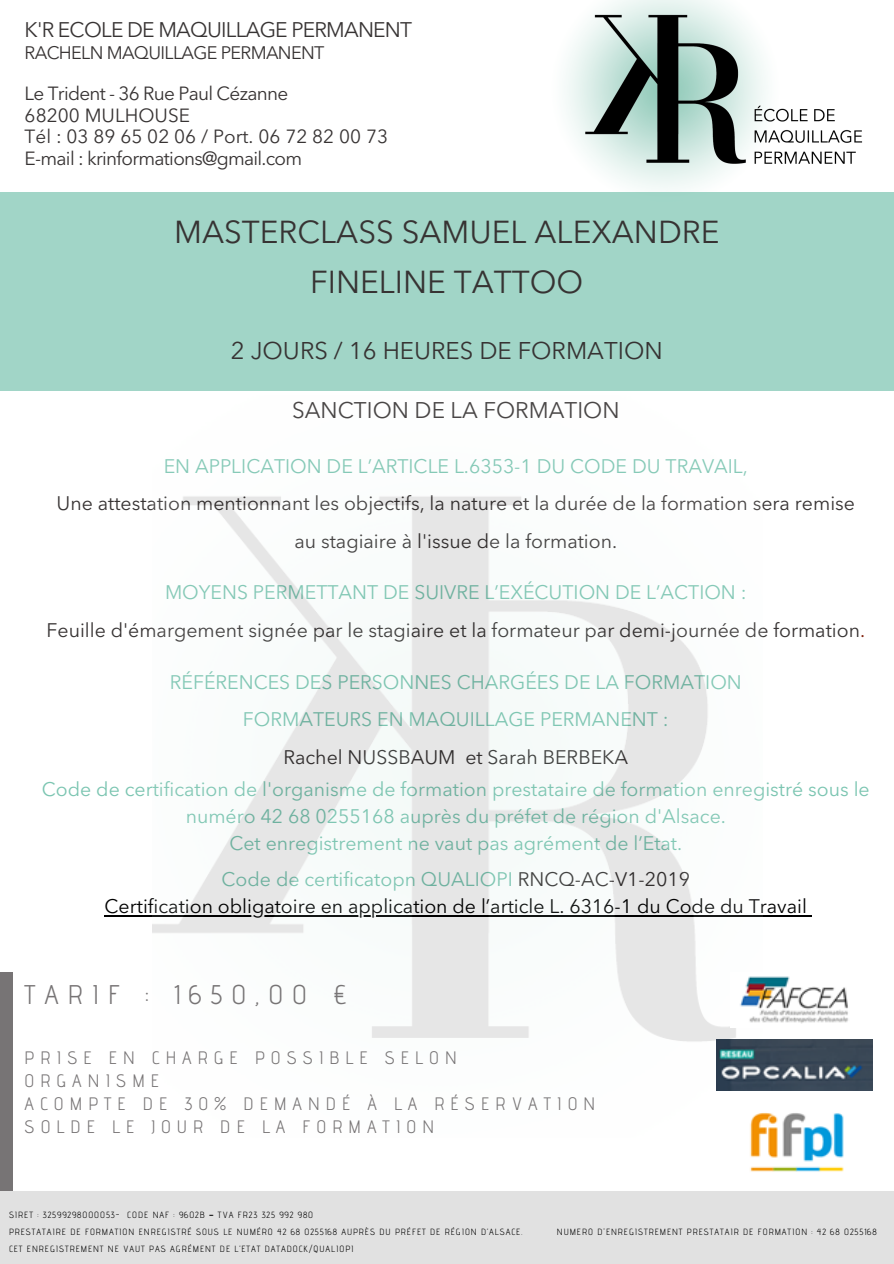
<style>
.page{position:relative;width:894px;height:1264px;background:#fff}
.page>*{position:absolute;margin:0;border:0;box-sizing:border-box;transform-origin:0 0}
.t1{font:31.5px/50.7px "Avenir Next LT Pro";color:#373333;text-align:center}
.t2{font:27px "Advent Pro";letter-spacing:.335em;color:#777475}
.t3{font:24px "Avenir Next LT Pro";color:#373333}
.t4{font:22.5px "Avenir Next LT Pro";color:#373333}
.t5{font:21px "Avenir Next LT Pro";letter-spacing:-.035em;color:#373333}
.t6{font:19.5px/26.8px "Avenir Next LT Pro";color:#7bc5b1;text-align:center}
.t7{font:19.5px/37.5px "Avenir Next LT Pro";color:#373333;text-align:center}
.t8{font:19.5px/26.8px "Avenir Next LT Pro";color:#000;text-align:center}
.t9{font:18.9px/21.3px "Avenir Next LT Pro";letter-spacing:-.035em;color:#373333}
.t10{font:18px/23.1px "Advent Pro";letter-spacing:.335em;color:#777475}
.t11{font:18px "Avenir Next LT Pro";letter-spacing:-.035em;color:#373333}
.t12{font:9px "Advent Pro";letter-spacing:.105em;color:#000}
.s1{color:#7bc5b1}
.s2{color:#801e09}
.s3{color:#373333}
.s4{font-family:"Noto Sans Gurmukhi";font-weight:700}
</style>
<div class="page">
<hr style="left:105px;top:914px;width:701px;height:2px;background:#000">
<div style="left:0;top:1191px;width:893px;height:72px;background:#e1e1e1"></div>
<div style="left:0;top:972px;width:12px;height:219px;background:#777475"></div>
<img style="left:565px;top:0;width:298px;height:190px">
<div style="left:0;top:192px;width:893px;height:198px;background:#a1d5c7"></div>
<img style="left:152px;top:496px;width:610px;height:595px">
<img style="left:716px;top:1039px;width:155px;height:51px">
<img style="left:730px;top:972px;width:118px;height:55px">
<img style="left:750px;top:1113px;width:94px;height:59px">
<h1 class="t5" style="left:25px;top:22px;width:389px">K'R ECOLE DE MAQUILLAGE PERMANENT</h1>
<p class="t11" style="left:25px;top:45px;width:301px">RACHELN MAQUILLAGE PERMANENT</p>
<p class="t9" style="left:25px;top:85px;width:265px">Le Trident - 36 Rue Paul Cézanne<br>68200 MULHOUSE</p>
<p class="t9" style="left:25px;top:128px;width:365px">Tél : 03 89 65 02 06 / Port. 06 72 82 00 73<br>E-mail : krinformations@gmail.com</p>
<p class="t1" style="left:174px;top:209px;width:546px">MASTERCLASS SAMUEL ALEXANDRE<br>FINELINE TATTOO</p>
<p class="t3" style="left:231px;top:340px;width:433px">2 JOURS / 16 HEURES DE FORMATION</p>
<p class="t4" style="left:292px;top:401px;width:329px">SANCTION DE LA FORMATION</p>
<p class="t6" style="left:164px;top:454px;width:585px">EN APPLICATION DE L’ARTICLE L.6353-1 DU CODE DU TRAVAIL,</p>
<p class="t7" style="left:57px;top:486px;width:799px">Une attestation mentionnant les objectifs, la nature et la durée de la formation sera remise au stagiaire à l'issue de la formation.</p>
<p class="t7" style="left:47px;top:575px;width:819px"><span class="s1">MOYENS PERMETTANT DE SUIVRE L’EXÉCUTION DE L’ACTION :<br></span>Feuille d'émargement signée par le stagiaire et la formateur par demi-journée de formation<span class="s2">.</span></p>
<p class="t6" style="left:170px;top:665px;width:573px;line-height:37.5px">RÉFÉRENCES DES PERSONNES CHARGÉES DE LA FORMATION<br>FORMATEURS EN MAQUILLAGE PERMANENT :</p>
<p class="t7" style="left:283px;top:740px;width:346px">Rachel NUSSBAUM et Sarah BERBEKA</p>
<p class="t6" style="left:42px;top:777px;width:829px">Code de certification de l'organisme de formation prestataire de formation enregistré sous le numéro 42 68 0255168 auprès du préfet de région d'Alsace.<br>Cet enregistrement ne vaut pas agrément de l’Etat.</p>
<p class="t8" style="left:105px;top:868px;width:703px"><span class="s1">Code de certificatopn QUALIOPI</span> <span class="s3">RNCQ-AC-V1-2019<br></span>Certification obligatoire en application de l’article L. 6316-1 du Code du Travail</p>
<p class="t2" style="left:25px;top:977px;width:323px">TARIF : 1650,00 €</p>
<p class="t10" style="left:25px;top:1045px;width:572px">PRISE EN CHARGE POSSIBLE SELON<br>ORGANISME<br>ACOMPTE DE 30% DEMANDÉ À LA RÉSERVATION<br>SOLDE LE JOUR DE LA FORMATION</p>
<h5 class="t12" style="left:9px;top:1209px;width:305px">SIRET : 32599298000053- CODE NAF : 9602B <span class="s4">–</span> TVA FR23 325 992 980</h5>
<p class="t12" style="left:9px;top:1225px;width:515px">PRESTATAIRE DE FORMATION ENREGISTRÉ SOUS LE NUMÉRO 42 68 0255168 AUPRÈS DU PRÉFET DE RÉGION D’ALSACE.</p>
<p class="t12" style="left:9px;top:1242px;width:346px">CET ENREGISTREMENT NE VAUT PAS AGRÉMENT DE L’ETAT DATADOCK/QUALIOPI</p>
<h4 class="t12" style="left:556px;top:1226px;width:321px">NUMERO D'ENREGISTREMENT PRESTATAIR DE FORMATION : 42 68 0255168</h4>
</div>
